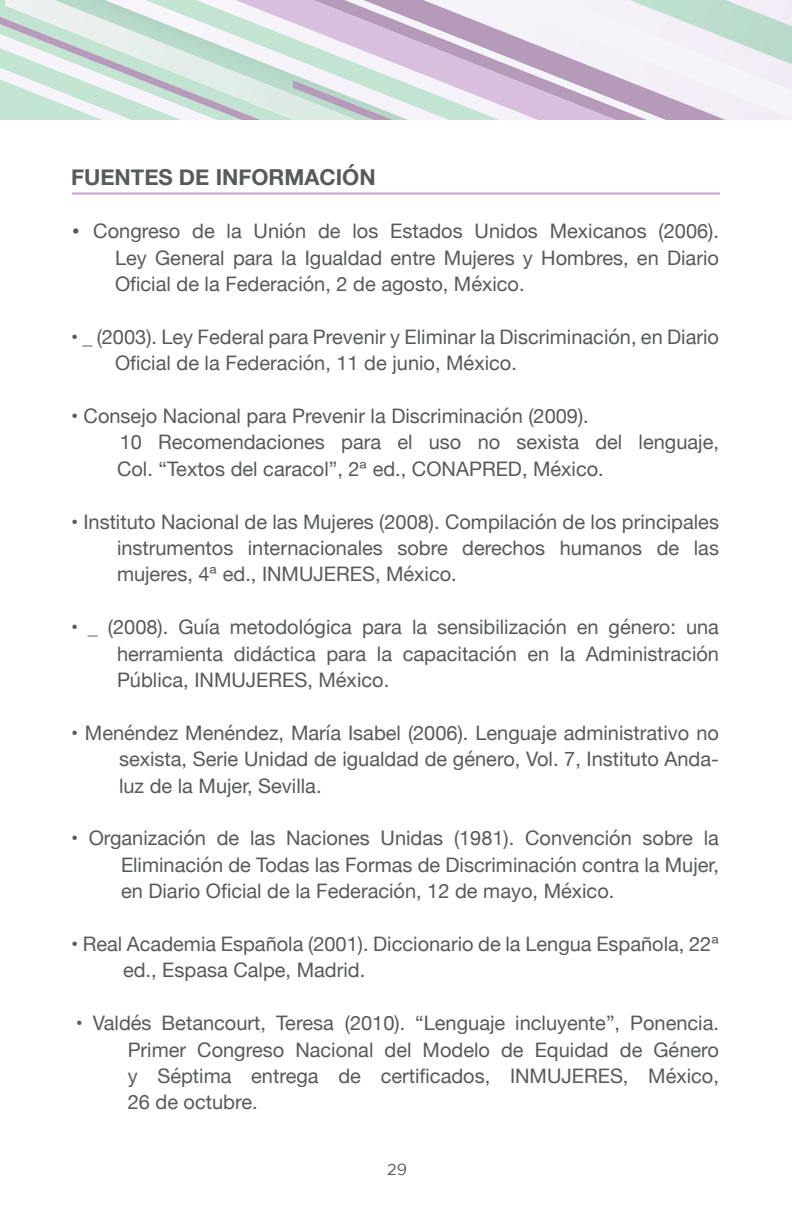
<style>
.page{position:relative;width:792px;height:1224px;background:#fff}
.page>*{position:absolute;margin:0;border:0;box-sizing:border-box;transform-origin:0 0}
.t1{font:700 22px "Helvetica Neue";color:#58595b}
.t2{font:20px/26.4px "Helvetica Neue";color:#58595b;text-align:justify}
.t3{font:16px "Gotham";color:#58595b}
.s1{font-family:"Gotham"}
</style>
<div class="page">
<div style="left:726px;top:76px;width:66px;height:44px;background:#f6f4fa"></div>
<svg style="left:5px;top:0;width:159px;height:120px"></svg>
<svg style="left:726px;top:0;width:66px;height:76px"></svg>
<svg style="left:665px;top:0;width:61px;height:120px;fill:#f3eef7"></svg>
<svg style="left:164px;top:0;width:109px;height:120px"></svg>
<svg style="left:273px;top:0;width:392px;height:120px"></svg>
<svg style="left:293px;top:80px;width:100px;height:40px"></svg>
<hr style="left:72px;top:193px;width:648px;height:2px;background:#c9a3cd">
<p class="t1" style="left:71px;top:160px;width:306px">FUENTES DE INFORMACIÓN</p>
<p class="t2" style="left:115px;top:219px;width:606px;text-indent:-44px"><span class="s1">•</span> Congreso de la Unión de los Estados Unidos Mexicanos (2006).<br>Ley General para la Igualdad entre Mujeres y Hombres, en Diario Oficial de la Federación, 2 de agosto, México.</p>
<p class="t2" style="left:115px;top:325px;width:606px;text-indent:-44px">• _ (2003). Ley Federal para Prevenir y Eliminar la Discriminación, en Diario<br>Oficial de la Federación, 11 de junio, México.</p>
<p class="t2" style="left:117px;top:404px;width:604px;text-align:left;text-indent:-46px">• Consejo Nacional para Prevenir la Discriminación (2009).<br>10 Recomendaciones para el uso no sexista del lenguaje,<br>Col. “Textos del caracol”, 2ª ed., CONAPRED, México.</p>
<p class="t2" style="left:117px;top:509px;width:604px;text-indent:-46px">• Instituto Nacional de las Mujeres (2008). Compilación de los principales instrumentos internacionales sobre derechos humanos de las mujeres, 4ª ed., INMUJERES, México.</p>
<p class="t2" style="left:117px;top:615px;width:604px;text-indent:-46px">• _ (2008). Guía metodológica para la sensibilización en género: una herramienta didáctica para la capacitación en la Administración Pública, INMUJERES, México.</p>
<p class="t2" style="left:119px;top:721px;width:602px;text-indent:-48px">• Menéndez Menéndez, María Isabel (2006). Lenguaje administrativo no sexista, Serie Unidad de igualdad de género, Vol. 7, Instituto Anda&shy;luz de la Mujer, Sevilla.</p>
<p class="t2" style="left:121px;top:826px;width:600px;text-indent:-50px">• Organización de las Naciones Unidas (1981). Convención sobre la Eliminación de Todas las Formas de Discriminación contra la Mujer, en Diario Oficial de la Federación, 12 de mayo, México.</p>
<p class="t2" style="left:123px;top:932px;width:598px;text-indent:-52px">• Real Academia Española (2001). Diccionario de la Lengua Española, 22ª ed., Espasa Calpe, Madrid.</p>
<p class="t2" style="left:128px;top:1011px;width:593px;text-indent:-52px">• Valdés Betancourt, Teresa (2010). “Lenguaje incluyente”, Ponencia.<br>Primer Congreso Nacional del Modelo de Equidad de Género y Séptima entrega de certificados, INMUJERES, México, 26 de octubre.</p>
<p class="t3" style="left:387px;top:1161px;width:21px">29</p>
</div>
